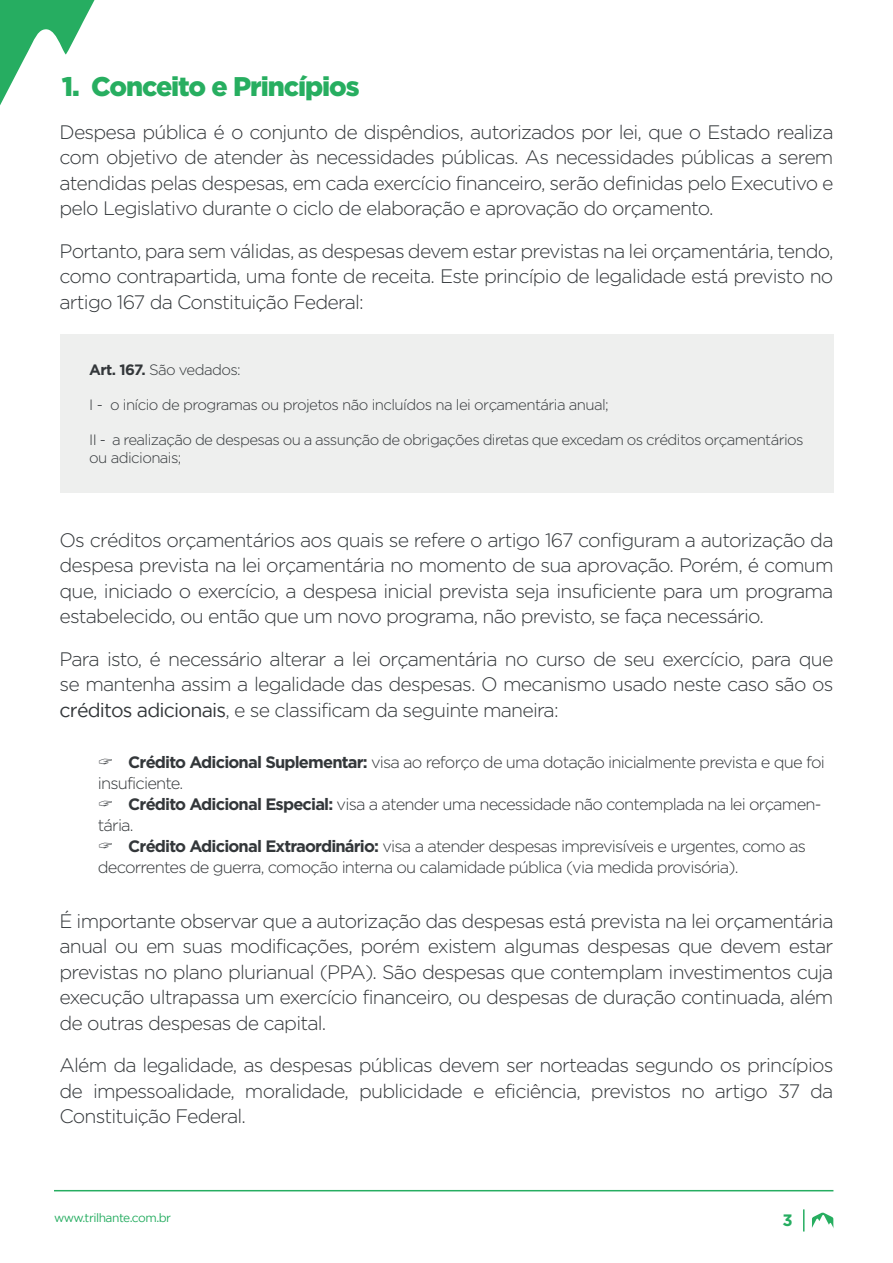
<style>
.page{position:relative;width:893px;height:1263px;background:#fff}
.page>*{position:absolute;margin:0;border:0;box-sizing:border-box;transform-origin:0 0}
.t1{font:900 27px "Gotham";letter-spacing:-.04em;color:#27ae60}
.Parágrafo_Texto{font:300 19.5px/25.5px "Gotham";letter-spacing:-.04em;color:#33373a;text-align:justify}
.t2{font:300 16.5px/21px "Gotham";letter-spacing:-.05em;color:#33373a}
.t3{font:700 16.5px "Gotham";color:#26ad61}
.Citação_de_Lei_Artig{font:300 15px/18px "Gotham";letter-spacing:-.04em;color:#33373a}
.t4{font:12px "Gotham";letter-spacing:-.04em;color:#26ad61}
.s1{font-weight:700}
.s2{font-weight:400}
</style>
<div class="page">
<svg style="left:0;top:0;width:95px;height:106px"></svg>
<svg style="left:803px;top:1209px;width:1px;height:22px"></svg>
<svg style="left:811px;top:1212px;width:23px;height:16px"></svg>
<hr style="left:54px;top:1190px;width:779px;height:1px;background:#26ad61">
<div style="left:60px;top:335px;width:773px;height:158px;background:#eeefee"></div>
<p class="t1" style="left:62px;top:71px;width:299px">1. Conceito e Princípios</p>
<p class="Parágrafo_Texto" style="left:60px;top:119px;width:775px">Despesa pública é o conjunto de dispêndios, autorizados por lei, que o Estado realiza com objetivo de atender às necessidades públicas. As necessidades públicas a serem atendidas pelas despesas, em cada exercício financeiro, serão definidas pelo Executivo e pelo Legislativo durante o ciclo de elaboração e aprovação do orçamento.</p>
<p class="Parágrafo_Texto" style="left:60px;top:238px;width:775px">Portanto, para sem válidas, as despesas devem estar previstas na lei orçamentária, tendo, como contrapartida, uma fonte de receita. Este princípio de legalidade está previsto no artigo 167 da Constituição Federal:</p>
<p class="Citação_de_Lei_Artig" style="left:89px;top:361px;width:153px"><span class="s1">Art. 167.</span> São vedados:</p>
<p class="Citação_de_Lei_Artig" style="left:89px;top:396px;width:521px">I - o início de programas ou projetos não incluídos na lei orçamentária anual;</p>
<p class="Citação_de_Lei_Artig" style="left:89px;top:431px;width:716px">II - a realização de despesas ou a assunção de obrigações diretas que excedam os créditos orçamentários ou adicionais;</p>
<p class="Parágrafo_Texto" style="left:60px;top:527px;width:775px">Os créditos orçamentários aos quais se refere o artigo 167 configuram a autorização da despesa prevista na lei orçamentária no momento de sua aprovação. Porém, é comum que, iniciado o exercício, a despesa inicial prevista seja insuficiente para um programa estabelecido, ou então que um novo programa, não previsto, se faça necessário.</p>
<p class="Parágrafo_Texto" style="left:60px;top:646px;width:775px">Para isto, é necessário alterar a lei orçamentária no curso de seu exercício, para que se mantenha assim a legalidade das despesas. O mecanismo usado neste caso são os <span class="s2">créditos adicionais</span>, e se classificam da seguinte maneira:</p>
<p class="t2" style="left:98px;top:751px;width:729px;text-indent:30px"><span class="s1">Crédito Adicional Suplementar:</span> visa ao reforço de uma dotação inicialmente prevista e que foi insuficiente.</p>
<p class="t2" style="left:98px;top:793px;width:725px;text-indent:30px"><span class="s1">Crédito Adicional Especial:</span> visa a atender uma necessidade não contemplada na lei orçamen&shy;tária.</p>
<p class="t2" style="left:98px;top:835px;width:710px;text-indent:30px"><span class="s1">Crédito Adicional Extraordinário:</span> visa a atender despesas imprevisíveis e urgentes, como as decorrentes de guerra, comoção interna ou calamidade pública (via medida provisória).</p>
<p class="Parágrafo_Texto" style="left:60px;top:908px;width:775px">É importante observar que a autorização das despesas está prevista na lei orçamentária anual ou em suas modificações, porém existem algumas despesas que devem estar previstas no plano plurianual (PPA). São despesas que contemplam investimentos cuja execução ultrapassa um exercício financeiro, ou despesas de duração continuada, além de outras despesas de capital.</p>
<p class="Parágrafo_Texto" style="left:60px;top:1052px;width:775px">Além da legalidade, as despesas públicas devem ser norteadas segundo os princípios de impessoalidade, moralidade, publicidade e eficiência, previstos no artigo 37 da Constituição Federal.</p>
<p class="t4" style="left:54px;top:1211px;width:119px">www.trilhante.com.br</p>
<p class="t3" style="left:782px;top:1211px;width:12px">3</p>
</div>
